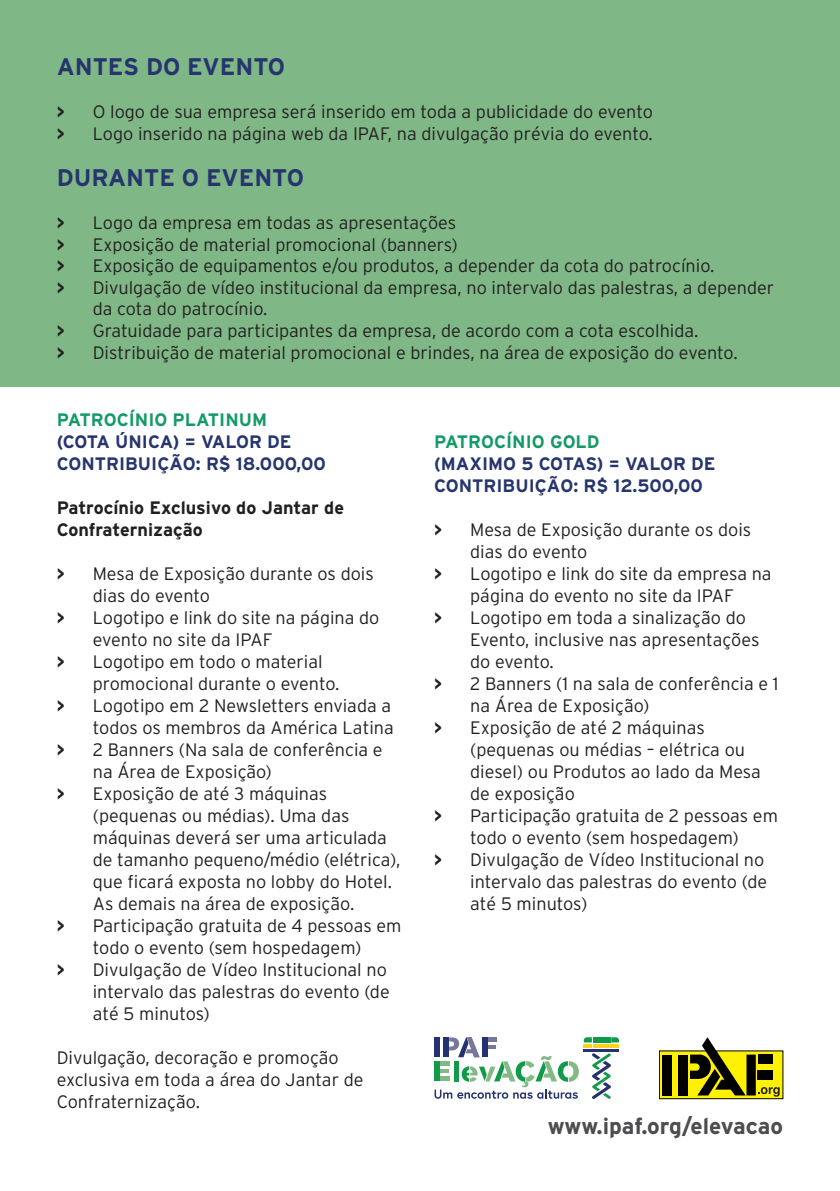
<style>
.page{position:relative;width:840px;height:1191px;background:#fff}
.page>*{position:absolute;margin:0;border:0;box-sizing:border-box;transform-origin:0 0}
.t1{font:700 24px "Interstate";color:#26356e}
.t2{font:700 22.8px "Interstate";color:#4d4d4f}
.t3{font:300 18px/22px "Interstate";color:#231f20}
.t4{font:700 18px/22px "Interstate";color:#26356e}
.t5{font:700 18px/22px "Interstate";color:#231f20}
.t6{font:700 18px "Interstate";color:#139a67}
.s1{font-weight:700}
</style>
<div class="page">
<div style="left:0;top:0;width:839px;height:386px;background:#7fb786"></div>
<svg style="left:434px;top:1037px;width:184px;height:62px"></svg>
<div style="left:659px;top:1051px;width:123px;height:47px;background:#fff101"></div>
<div style="left:658px;top:1050px;width:124px;height:49px;border:1px solid #000"></div>
<svg style="left:662px;top:1055px;width:9px;height:40px"></svg>
<svg style="left:678px;top:1037px;width:101px;height:59px"></svg>
<p class="t1" style="left:57px;top:53px;width:229px">ANTES DO EVENTO</p>
<p class="t3" style="left:57px;top:101px;width:597px"><span class="s1">&gt;</span> O logo de sua empresa será inserido em toda a publicidade do evento</p>
<p class="t3" style="left:57px;top:122px;width:597px"><span class="s1">&gt;</span> Logo inserido na página web da IPAF, na divulgação prévia do evento.</p>
<p class="t1" style="left:57px;top:164px;width:248px">DURANTE O EVENTO</p>
<p class="t3" style="left:57px;top:211px;width:401px"><span class="s1">&gt;</span> Logo da empresa em todas as apresentações</p>
<p class="t3" style="left:57px;top:233px;width:402px"><span class="s1">&gt;</span> Exposição de material promocional (banners)</p>
<p class="t3" style="left:57px;top:255px;width:658px"><span class="s1">&gt;</span> Exposição de equipamentos e/ou produtos, a depender da cota do patrocínio.</p>
<p class="t3" style="left:93px;top:276px;width:682px;text-indent:-36px"><span class="s1">&gt;</span> Divulgação de vídeo institucional da empresa, no intervalo das palestras, a depender da cota do patrocínio.</p>
<p class="t3" style="left:57px;top:319px;width:643px"><span class="s1">&gt;</span> Gratuidade para participantes da empresa, de acordo com a cota escolhida.</p>
<p class="t3" style="left:57px;top:341px;width:682px"><span class="s1">&gt;</span> Distribuição de material promocional e brindes, na área de exposição do evento.</p>
<p class="t6" style="left:57px;top:409px;width:212px">PATROCÍNIO PLATINUM</p>
<p class="t4" style="left:57px;top:430px;width:270px">(COTA ÚNICA) = VALOR DE<br>CONTRIBUIÇÃO: R$ 18.000,00</p>
<p class="t5" style="left:57px;top:496px;width:289px">Patrocínio Exclusivo do Jantar de<br>Confraternização</p>
<p class="t3" style="left:93px;top:562px;width:282px;text-indent:-36px"><span class="s1">&gt;</span> Mesa de Exposição durante os dois dias do evento</p>
<p class="t3" style="left:93px;top:606px;width:288px;text-indent:-36px"><span class="s1">&gt;</span> Logotipo e link do site na página do evento no site da IPAF</p>
<p class="t3" style="left:93px;top:650px;width:248px;text-indent:-36px"><span class="s1">&gt;</span> Logotipo em todo o material promocional durante o evento.</p>
<p class="t3" style="left:57px;top:694px;width:338px;text-align:right"><span class="s1">&gt;</span> Logotipo em 2 Newsletters enviada a todos os membros da América Latina</p>
<p class="t3" style="left:93px;top:738px;width:291px;text-indent:-36px"><span class="s1">&gt;</span> 2 Banners (Na sala de conferência e na Área de Exposição)</p>
<p class="t3" style="left:93px;top:782px;width:309px;text-indent:-36px"><span class="s1">&gt;</span> Exposição de até 3 máquinas (pequenas ou médias). Uma das máquinas deverá ser uma articulada de tamanho pequeno/médio (elétrica), que ficará exposta no lobby do Hotel.<br>As demais na área de exposição.</p>
<p class="t3" style="left:57px;top:914px;width:346px;text-align:center"><span class="s1">&gt;</span> Participação gratuita de 4 pessoas em todo o evento (sem hospedagem)</p>
<p class="t3" style="left:93px;top:958px;width:298px;text-indent:-36px"><span class="s1">&gt;</span> Divulgação de Vídeo Institucional no intervalo das palestras do evento (de até 5 minutos)</p>
<p class="t3" style="left:57px;top:1046px;width:308px">Divulgação, decoração e promoção exclusiva em toda a área do Jantar de<br>Confraternização.</p>
<p class="t6" style="left:434px;top:431px;width:167px">PATROCÍNIO GOLD</p>
<p class="t4" style="left:434px;top:452px;width:283px">(MAXIMO 5 COTAS) = VALOR DE<br>CONTRIBUIÇÃO: R$ 12.500,00</p>
<p class="t3" style="left:470px;top:518px;width:282px;text-indent:-36px"><span class="s1">&gt;</span> Mesa de Exposição durante os dois dias do evento</p>
<p class="t3" style="left:434px;top:562px;width:339px;text-align:center"><span class="s1">&gt;</span> Logotipo e link do site da empresa na página do evento no site da IPAF</p>
<p class="t3" style="left:470px;top:606px;width:290px;text-indent:-36px"><span class="s1">&gt;</span> Logotipo em toda a sinalização do<br>Evento, inclusive nas apresentações do evento.</p>
<p class="t3" style="left:470px;top:672px;width:309px;text-indent:-36px"><span class="s1">&gt;</span> 2 Banners (1 na sala de conferência e 1 na Área de Exposição)</p>
<p class="t3" style="left:470px;top:716px;width:292px;text-indent:-36px"><span class="s1">&gt;</span> Exposição de até 2 máquinas (pequenas ou médias – elétrica ou diesel) ou Produtos ao lado da Mesa de exposição</p>
<p class="t3" style="left:434px;top:804px;width:345px;text-align:center"><span class="s1">&gt;</span> Participação gratuita de 2 pessoas em todo o evento (sem hospedagem)</p>
<p class="t3" style="left:470px;top:848px;width:298px;text-indent:-36px"><span class="s1">&gt;</span> Divulgação de Vídeo Institucional no intervalo das palestras do evento (de até 5 minutos)</p>
<p class="t2" style="left:547px;top:1113px;width:237px">www.ipaf.org/elevacao</p>
</div>
